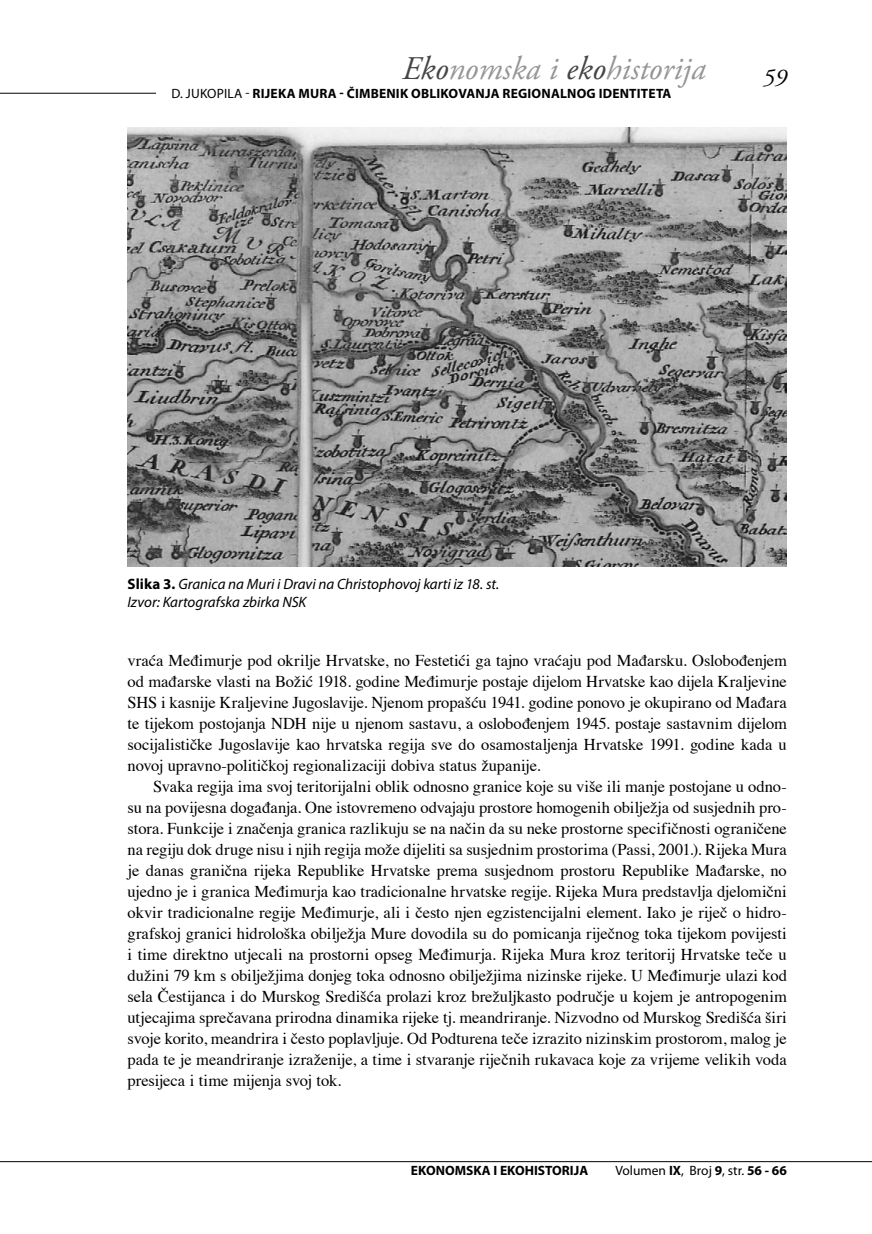
<style>
.page{position:relative;width:872px;height:1234px;background:#fff}
.page>*{position:absolute;margin:0;border:0;box-sizing:border-box;transform-origin:0 0}
.t1{font:italic 33px "Adobe Garamond Pro";color:#959595}
.t2{font:italic 24px "Adobe Garamond Pro";color:#000}
.t3{font:16.5px/21px "Times";letter-spacing:-.005em;color:#000;text-align:justify}
.t4{font:italic 15px/18px "Myriad Pro";letter-spacing:-.005em;color:#000}
.t5{font:700 13.5px "Myriad Pro";letter-spacing:.015em;color:#000}
.t6{font:13.5px "Myriad Pro";color:#000}
.s1{color:#454545}
.s2{font-weight:400}
.s3{font-weight:700;font-style:normal}
.s4{font-weight:700}
</style>
<div class="page">
<hr style="left:0;top:93px;width:445px;height:1px;background:#000">
<hr style="left:0;top:1160px;width:872px;height:1px;background:#000">
<div style="left:156px;top:88px;width:515px;height:17px;background:#fff"></div>
<img style="left:128px;top:128px;width:659px;height:438px">
<h1 class="t1" style="left:402px;top:48px;width:305px"><span class="s1">Eko</span>nomska i <span class="s1">eko</span>historija</h1>
<p class="t6" style="left:172px;top:85px;width:28px">D. Jukopila</p>
<p class="t5" style="left:245px;top:84px;width:427px"><span class="s2">-</span> RIJEKA MURA - ČIMBENIK OBLIKOVANJA REGIONALNOG IDENTITETA</p>
<h2 class="t2" style="left:763px;top:63px;width:25px">59</h2>
<p class="t4" style="left:128px;top:574px;width:373px"><span class="s3">Slika 3.</span> Granica na Muri i Dravi na Christophovoj karti iz 18. st.<br>Izvor: Kartografska zbirka NSK</p>
<p class="t3" style="left:128px;top:648px;width:661px">vraća Međimurje pod okrilje Hrvatske, no Festetići ga tajno vraćaju pod Mađarsku. Oslobođenjem od mađarske vlasti na Božić 1918. godine Međimurje postaje dijelom Hrvatske kao dijela Kraljevine SHS i kasnije Kraljevine Jugoslavije. Njenom propašću 1941. godine ponovo je okupirano od Mađara te tijekom postojanja NDH nije u njenom sastavu, a oslobođenjem 1945. postaje sastavnim dijelom socijalističke Jugoslavije kao hrvatska regija sve do osamostaljenja Hrvatske 1991. godine kada u novoj upravno-političkoj regionalizaciji dobiva status županije.</p>
<p class="t3" style="left:128px;top:774px;width:661px;text-indent:26px">Svaka regija ima svoj teritorijalni oblik odnosno granice koje su više ili manje postojane u odno&shy;su na povijesna događanja. One istovremeno odvajaju prostore homogenih obilježja od susjednih pro&shy;stora. Funkcije i značenja granica razlikuju se na način da su neke prostorne specifičnosti ograničene na regiju dok druge nisu i njih regija može dijeliti sa susjednim prostorima (Passi, 2001.). Rijeka Mura je danas granična rijeka Republike Hrvatske prema susjednom prostoru Republike Mađarske, no ujedno je i granica Međimurja kao tradicionalne hrvatske regije. Rijeka Mura predstavlja djelomični okvir tradicionalne regije Međimurje, ali i često njen egzistencijalni element. Iako je riječ o hidro&shy;grafskoj granici hidrološka obilježja Mure dovodila su do pomicanja riječnog toka tijekom povijesti i time direktno utjecali na prostorni opseg Međimurja. Rijeka Mura kroz teritorij Hrvatske teče u dužini 79 km s obilježjima donjeg toka odnosno obilježjima nizinske rijeke. U Međimurje ulazi kod sela Čestijanca i do Murskog Središća prolazi kroz brežuljkasto područje u kojem je antropogenim utjecajima sprečavana prirodna dinamika rijeke tj. meandriranje. Nizvodno od Murskog Središća širi svoje korito, meandrira i često poplavljuje. Od Podturena teče izrazito nizinskim prostorom, malog je pada te je meandriranje izraženije, a time i stvaranje riječnih rukavaca koje za vrijeme velikih voda presijeca i time mijenja svoj tok.</p>
<p class="t5" style="left:411px;top:1161px;width:179px">EKONOMSKA I EKOHISTORIJA</p>
<p class="t6" style="left:615px;top:1161px;width:173px">Volumen <span class="s4">IX</span>, Broj <span class="s4">9</span>, str. <span class="s4">56 - 66</span></p>
</div>
